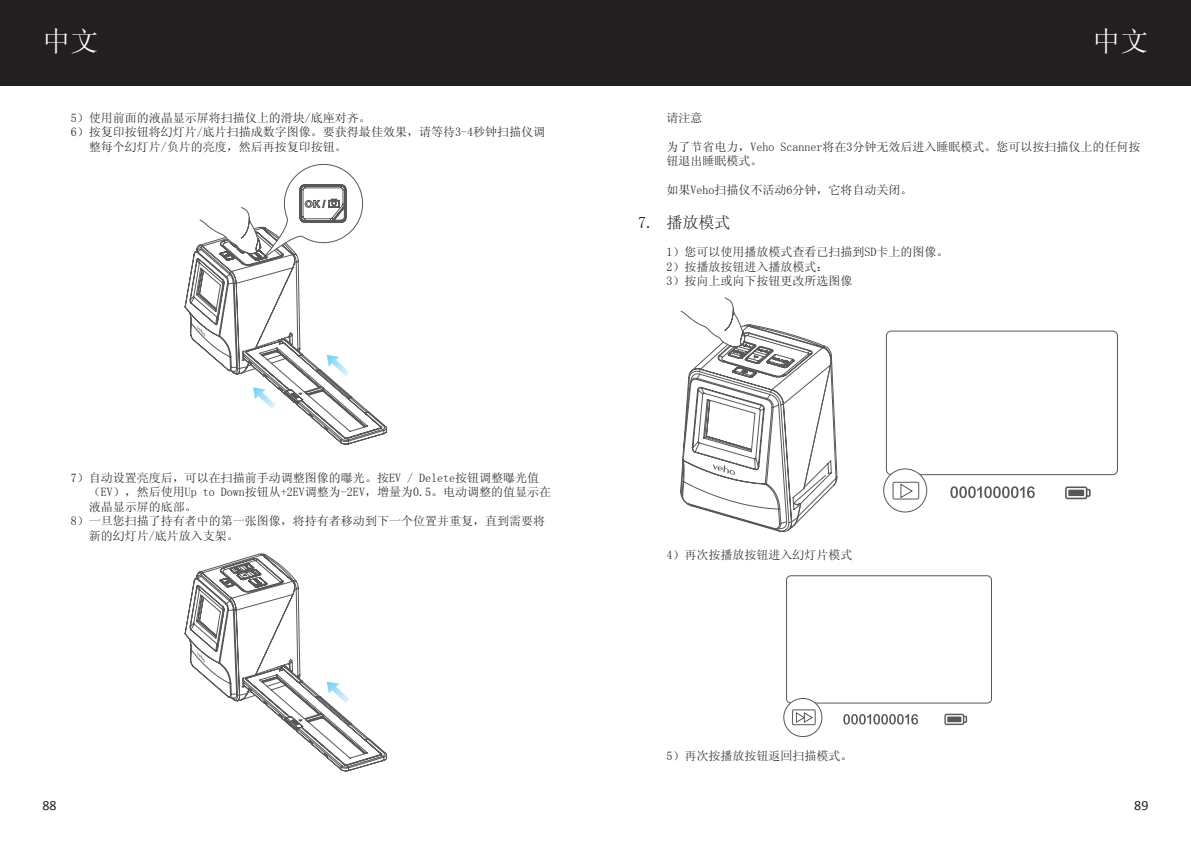
<style>
.page{position:relative;width:1191px;height:842px;background:#fff}
.page>*{position:absolute;margin:0;border:0;box-sizing:border-box;transform-origin:0 0}
.t1{font:28px "Sim Sun";color:#fff}
.t2{font:16px "Sim Sun";color:#231f20}
.t3{font:14px "Calibri";color:#231f20}
.t4{font:12px/14.4px "Sim Sun";color:#231f20}
</style>
<div class="page">
<div style="left:0;top:0;width:1191px;height:85px;background:#231f20"></div>
<svg style="left:185px;top:244px;width:202px;height:200px"></svg>
<svg style="left:185px;top:554px;width:202px;height:217px"></svg>
<svg style="left:200px;top:164px;width:163px;height:96px"></svg>
<svg style="left:327px;top:355px;width:22px;height:21px"></svg>
<svg style="left:327px;top:682px;width:22px;height:21px"></svg>
<svg style="left:253px;top:387px;width:23px;height:22px"></svg>
<svg style="left:197px;top:326px;width:9px;height:11px"></svg>
<svg style="left:197px;top:652px;width:9px;height:11px"></svg>
<div style="left:786px;top:575px;width:205px;height:128px;border:1px solid #57585a;border-radius:4px"></div>
<svg style="left:783px;top:698px;width:39px;height:39px"></svg>
<div style="left:783px;top:698px;width:39px;height:39px;border:1px solid #57585a;border-radius:50%"></div>
<div style="left:886px;top:331px;width:231px;height:144px;border:1px solid #57585a;border-radius:5px"></div>
<div style="left:883px;top:469px;width:43px;height:43px;background:#fff;border-radius:50%"></div>
<div style="left:883px;top:468px;width:44px;height:44px;border:1px solid #57585a;border-radius:50%"></div>
<svg style="left:680px;top:297px;width:157px;height:235px"></svg>
<svg style="left:950px;top:486px;width:84px;height:12px"></svg>
<svg style="left:843px;top:714px;width:75px;height:10px"></svg>
<div style="left:892px;top:482px;width:27px;height:17px;border:1px solid #57585a;border-radius:2px"></div>
<div style="left:792px;top:710px;width:23px;height:15px;border:1px solid #57585a"></div>
<svg style="left:900px;top:483px;width:13px;height:15px"></svg>
<svg style="left:795px;top:712px;width:18px;height:11px"></svg>
<svg style="left:1065px;top:486px;width:25px;height:13px"></svg>
<svg style="left:944px;top:714px;width:23px;height:11px"></svg>
<p class="t1" style="left:43px;top:27px;width:57px">中文</p>
<p class="t1" style="left:1092px;top:27px;width:57px">中文</p>
<p class="t4" style="left:71px;top:110px;width:302px">5）使用前面的液晶显示屏将扫描仪上的滑块/底座对齐。</p>
<p class="t4" style="left:89px;top:125px;width:457px;text-indent:-18px">6）按复印按钮将幻灯片/底片扫描成数字图像。要获得最佳效果，请等待3-4秒钟扫描仪调整每个幻灯片/负片的亮度，然后再按复印按钮。</p>
<p class="t4" style="left:89px;top:470px;width:463px;text-indent:-18px">7）自动设置亮度后，可以在扫描前手动调整图像的曝光。按EV / Delete按钮调整曝光值（EV），然后使用Up to Down按钮从+2EV调整为-2EV，增量为0.5。电动调整的值显示在液晶显示屏的底部。</p>
<p class="t4" style="left:89px;top:514px;width:457px;text-indent:-18px">8）一旦您扫描了持有者中的第一张图像，将持有者移动到下一个位置并重复，直到需要将新的幻灯片/底片放入支架。</p>
<p class="t4" style="left:666px;top:110px;width:37px">请注意</p>
<p class="t4" style="left:666px;top:139px;width:475px">为了节省电力，Veho Scanner将在3分钟无效后进入睡眠模式。您可以按扫描仪上的任何按钮退出睡眠模式。</p>
<p class="t4" style="left:666px;top:182px;width:247px">如果Veho扫描仪不活动6分钟，它将自动关闭。</p>
<p class="t2" style="left:638px;top:214px;width:94px">7. 播放模式</p>
<p class="t4" style="left:666px;top:245px;width:283px">1）您可以使用播放模式查看已扫描到SD卡上的图像。</p>
<p class="t4" style="left:666px;top:259px;width:163px">2）按播放按钮进入播放模式：</p>
<p class="t4" style="left:666px;top:274px;width:187px">3）按向上或向下按钮更改所选图像</p>
<p class="t4" style="left:666px;top:547px;width:187px">4）再次按播放按钮进入幻灯片模式</p>
<p class="t4" style="left:666px;top:749px;width:187px">5）再次按播放按钮返回扫描模式。</p>
<p class="t3" style="left:43px;top:796px;width:16px">88</p>
<p class="t3" style="left:1134px;top:796px;width:16px">89</p>
</div>
